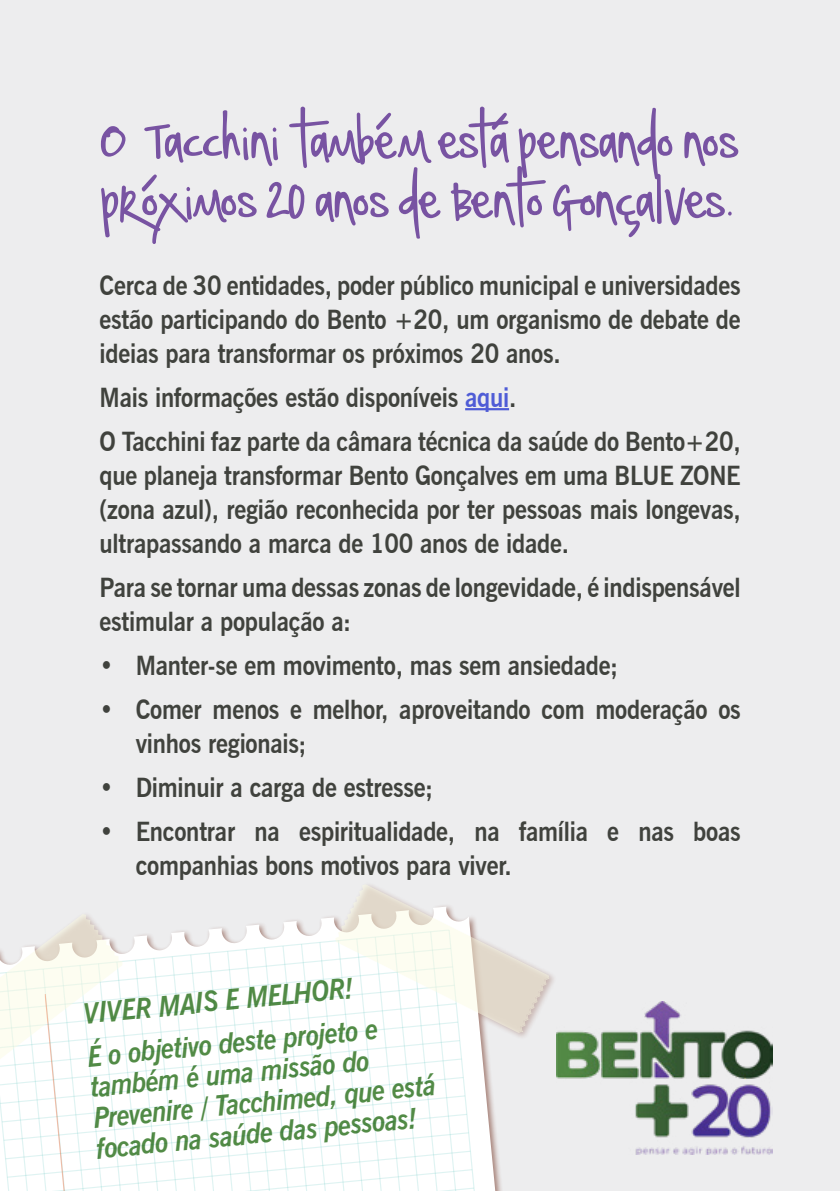
<style>
.page{position:relative;width:840px;height:1191px;background:#fff}
.page>*{position:absolute;margin:0;border:0;box-sizing:border-box;transform-origin:0 0}
.t1{font:300 97.4px "Notepaper Airplanes";letter-spacing:-.04em;color:#7853a2}
.t2{font:italic 700 28.6px/30.8px "News Gothic BT";color:#528b46;scale:.92 1}
.t3{font:700 26.2px/34px "News Gothic BT";letter-spacing:-.01em;color:#40423d;scale:.92 1}
.s1{color:#4f5cd6}
</style>
<div class="page">
<div style="left:0;top:0;width:839px;height:1191px;background:#ededee"></div>
<svg style="left:0;top:885px;width:549px;height:306px"></svg>
<hr style="left:465px;top:408px;width:44px;height:2px;background:#4f5cd6">
<img style="left:556px;top:1001px;width:215px;height:154px">
<h1 class="t1" style="left:100px;top:87px;width:642px">O Tacchini também está pensando nos</h1>
<h1 class="t1" style="left:100px;top:147px;width:636px">próximos 20 anos de Bento Gonçalves.</h1>
<p class="t3" style="left:100px;top:268px;width:698px;text-align:justify">Cerca de 30 entidades, poder público municipal e universidades estão participando do Bento +20, um organismo de debate de ideias para transformar os próximos 20 anos.</p>
<p class="t3" style="left:100px;top:375px;width:698px;line-height:44px">Mais informações estão disponíveis <span class="s1">aqui</span>.<br>O Tacchini faz parte da câmara técnica da saúde do Bento+20,</p>
<p class="t3" style="left:100px;top:458px;width:698px;text-align:justify">que planeja transformar Bento Gonçalves em uma BLUE ZONE (zona azul), região reconhecida por ter pessoas mais longevas, ultrapassando a marca de 100 anos de idade.</p>
<p class="t3" style="left:100px;top:570px;width:698px">Para se tornar uma dessas zonas de longevidade, é indispensável estimular a população a:</p>
<p class="t3" style="left:100px;top:648px;width:565px">• Manter-se em movimento, mas sem ansiedade;</p>
<p class="t3" style="left:136px;top:692px;width:659px;text-indent:-36px">• Comer menos e melhor, aproveitando com moderação os vinhos regionais;</p>
<p class="t3" style="left:100px;top:770px;width:364px">• Diminuir a carga de estresse;</p>
<p class="t3" style="left:136px;top:814px;width:659px;text-indent:-36px">• Encontrar na espiritualidade, na família e nas boas companhias bons motivos para viver.</p>
<p class="t2" style="left:82px;top:991px;width:319px;line-height:42.6px;rotate:-5deg">VIVER MAIS E MELHOR!<br>É o objetivo deste projeto e</p>
<p class="t2" style="left:89px;top:1070px;width:375px;rotate:-5deg">também é uma missão do<br>Prevenire / Tacchimed, que está focado na saúde das pessoas!</p>
</div>
